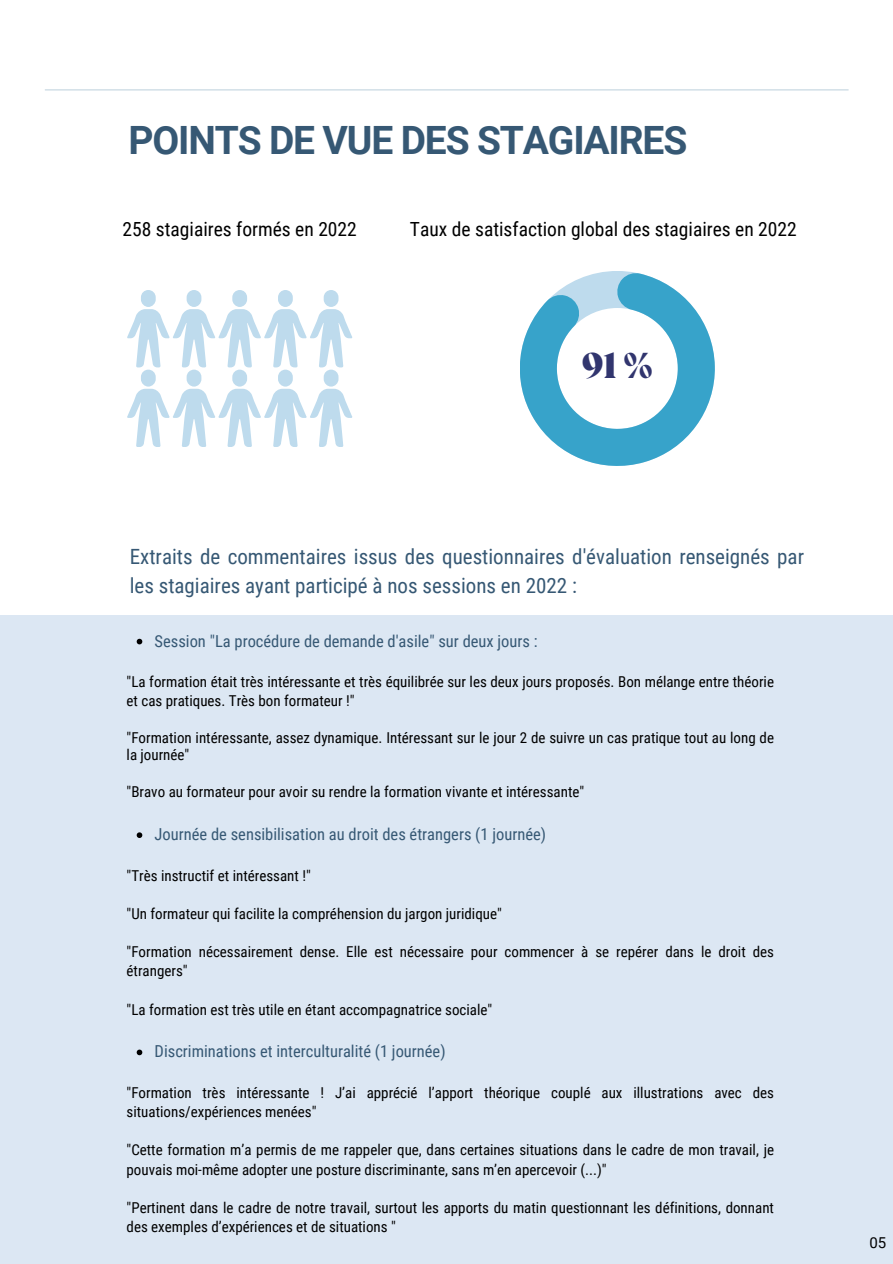
<style>
.page{position:relative;width:893px;height:1264px;background:#fff}
.page>*{position:absolute;margin:0;border:0;box-sizing:border-box;transform-origin:0 0}
.t1{font:700 39px "Roboto";letter-spacing:-.03em;color:#365874}
.t2{font:800 37.35px "Migra";color:#31356e}
.t3{font:21px/29.2px "Roboto Condensed";color:#365874}
.t4{font:19.5px "Roboto Condensed";color:#000}
.t5{font:16.5px "Roboto Condensed";color:#365874}
.t6{font:15px/19.2px "Roboto Condensed";color:#000}
.t7{font:15px "Roboto";color:#000}
</style>
<div class="page">
<div style="left:0;top:616px;width:892px;height:647px;background:#dce7f3"></div>
<hr style="left:45px;top:89px;width:803px;height:1px;background:#c3d4df">
<svg style="left:137px;top:638px;width:5px;height:6px"></svg>
<svg style="left:137px;top:832px;width:5px;height:6px"></svg>
<svg style="left:137px;top:1049px;width:5px;height:6px"></svg>
<svg style="left:520px;top:271px;width:194px;height:195px"></svg>
<svg style="left:127px;top:290px;width:225px;height:157px"></svg>
<p class="t1" style="left:128px;top:118px;width:560px">POINTS DE VUE DES STAGIAIRES</p>
<p class="t4" style="left:123px;top:218px;width:236px">258 stagiaires formés en 2022</p>
<p class="t4" style="left:410px;top:218px;width:388px">Taux de satisfaction global des stagiaires en 2022</p>
<p class="t2" style="left:582px;top:347px;width:72px">91%</p>
<p class="t3" style="left:130px;top:542px;width:675px">Extraits de commentaires issus des questionnaires d'évaluation renseignés par les stagiaires ayant participé à nos sessions en 2022 :</p>
<p class="t5" style="left:155px;top:631px;width:384px">Session "La procédure de demande d'asile" sur deux jours :</p>
<p class="t6" style="left:126px;top:672px;width:649px">"La formation était très intéressante et très équilibrée sur les deux jours proposés. Bon mélange entre théorie et cas pratiques. Très bon formateur !"</p>
<p class="t6" style="left:126px;top:730px;width:649px;line-height:16.8px">"Formation intéressante, assez dynamique. Intéressant sur le jour 2 de suivre un cas pratique tout au long de la journée"</p>
<p class="t6" style="left:126px;top:782px;width:459px">"Bravo au formateur pour avoir su rendre la formation vivante et intéressante"</p>
<p class="t5" style="left:155px;top:825px;width:393px">Journée de sensibilisation au droit des étrangers (1 journée)</p>
<p class="t6" style="left:126px;top:866px;width:186px">"Très instructif et intéressant !"</p>
<p class="t6" style="left:126px;top:904px;width:377px">"Un formateur qui facilite la compréhension du jargon juridique"</p>
<p class="t6" style="left:126px;top:942px;width:649px">"Formation nécessairement dense. Elle est nécessaire pour commencer à se repérer dans le droit des étrangers"</p>
<p class="t6" style="left:126px;top:999px;width:367px">"La formation est très utile en étant accompagnatrice sociale"</p>
<p class="t5" style="left:155px;top:1042px;width:292px">Discriminations et interculturalité (1 journée)</p>
<p class="t6" style="left:126px;top:1083px;width:649px">"Formation très intéressante ! J’ai apprécié l’apport théorique couplé aux illustrations avec des situations/expériences menées"</p>
<p class="t6" style="left:126px;top:1140px;width:649px">"Cette formation m’a permis de me rappeler que, dans certaines situations dans le cadre de mon travail, je pouvais moi-même adopter une posture discriminante, sans m’en apercevoir (...)"</p>
<p class="t6" style="left:126px;top:1197px;width:649px">"Pertinent dans le cadre de notre travail, surtout les apports du matin questionnant les définitions, donnant des exemples d’expériences et de situations "</p>
<p class="t7" style="left:869px;top:1233px;width:18px">05</p>
</div>
